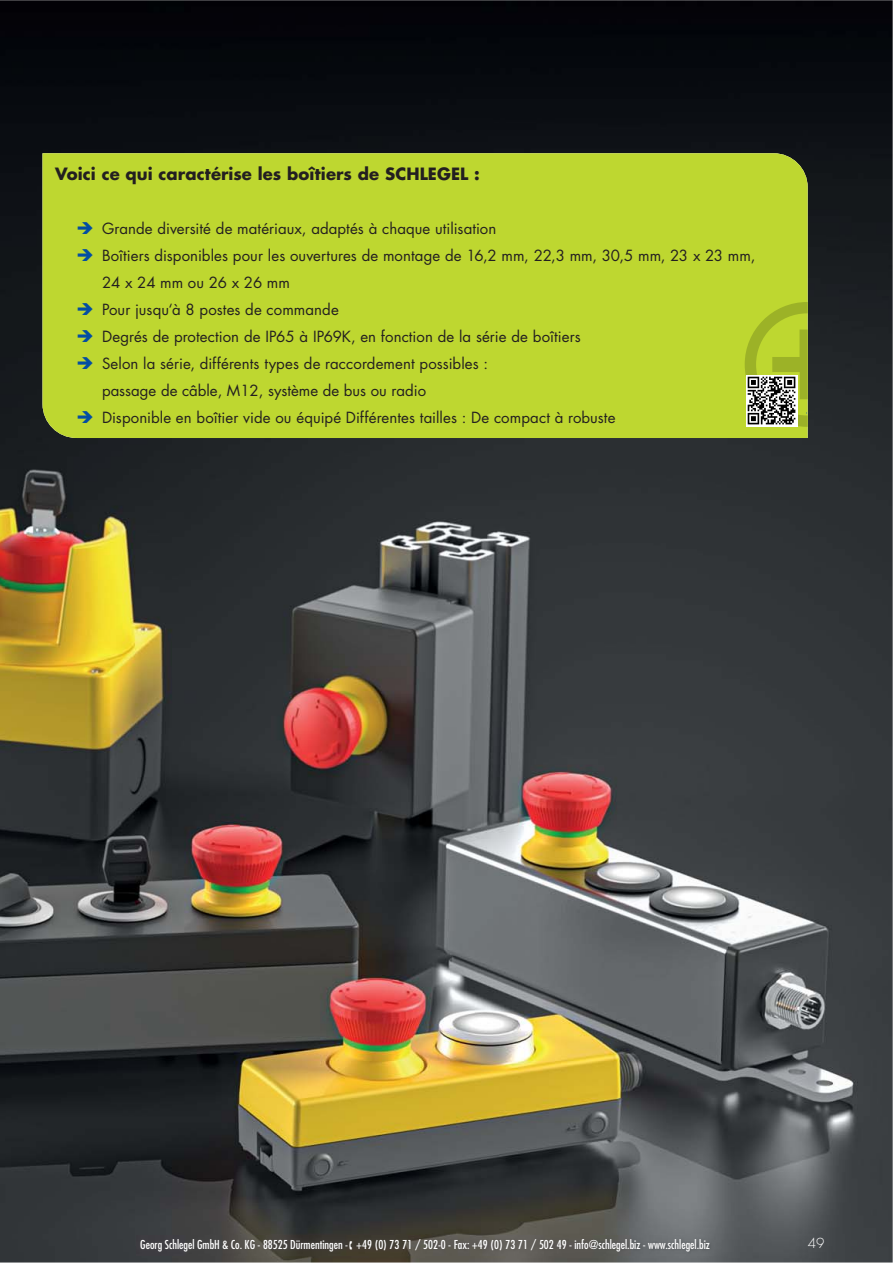
<style>
.page{position:relative;width:893px;height:1263px;background:#fff}
.page>*{position:absolute;margin:0;border:0;box-sizing:border-box;transform-origin:0 0}
.t1{font:700 16.5px "Futura Std";letter-spacing:.005em;color:#231f20}
.t2{font:15px/27px "Futura Std";letter-spacing:.005em;color:#231f20}
.t3{font:300 13.5px "Futura Std";color:#fff}
.t4{font:condensed 12px "Futura Std";color:#fff}
</style>
<div class="page">
<img style="left:0;top:0;width:893px;height:1263px">
<div style="left:43px;top:153px;width:765px;height:285px;background:#bed730"></div>
<img style="left:808px;top:302px;width:1px;height:125px">
<img style="left:137px;top:1235px;width:576px;height:20px">
<svg style="left:745px;top:302px;width:63px;height:125px;background:#a4b34e"></svg>
<svg style="left:78px;top:221px;width:15px;height:13px"></svg>
<svg style="left:78px;top:248px;width:15px;height:13px"></svg>
<svg style="left:78px;top:302px;width:15px;height:13px"></svg>
<svg style="left:78px;top:329px;width:15px;height:13px"></svg>
<svg style="left:78px;top:356px;width:15px;height:13px"></svg>
<svg style="left:78px;top:410px;width:15px;height:13px"></svg>
<p class="t1" style="left:55px;top:166px;width:426px">Voici ce qui caractérise les boîtiers de SCHLEGEL :</p>
<p class="t2" style="left:102px;top:216px;width:655px">Grande diversité de matériaux, adaptés à chaque utilisation<br>Boîtiers disponibles pour les ouvertures de montage de 16,2 mm, 22,3 mm, 30,5 mm, 23 x 23 mm, 24 x 24 mm ou 26 x 26 mm<br>Pour jusqu‘à 8 postes de commande<br>Degrés de protection de IP65 à IP69K, en fonction de la série de boîtiers<br>Selon la série, différents types de raccordement possibles :<br>passage de câble, M12, système de bus ou radio<br>Disponible en boîtier vide ou équipé Différentes tailles : De compact à robuste</p>
<p class="t4" style="left:140px;top:1239px;width:571px">Georg Schlegel GmbH &amp; Co. KG - 88525 Dürmentingen -▪ +49 (0) 73 71 / 502-0 - Fax: +49 (0) 73 71 / 502 49 - info@schlegel.biz - www.schlegel.biz</p>
<p class="t3" style="left:808px;top:1237px;width:18px">49</p>
</div>
